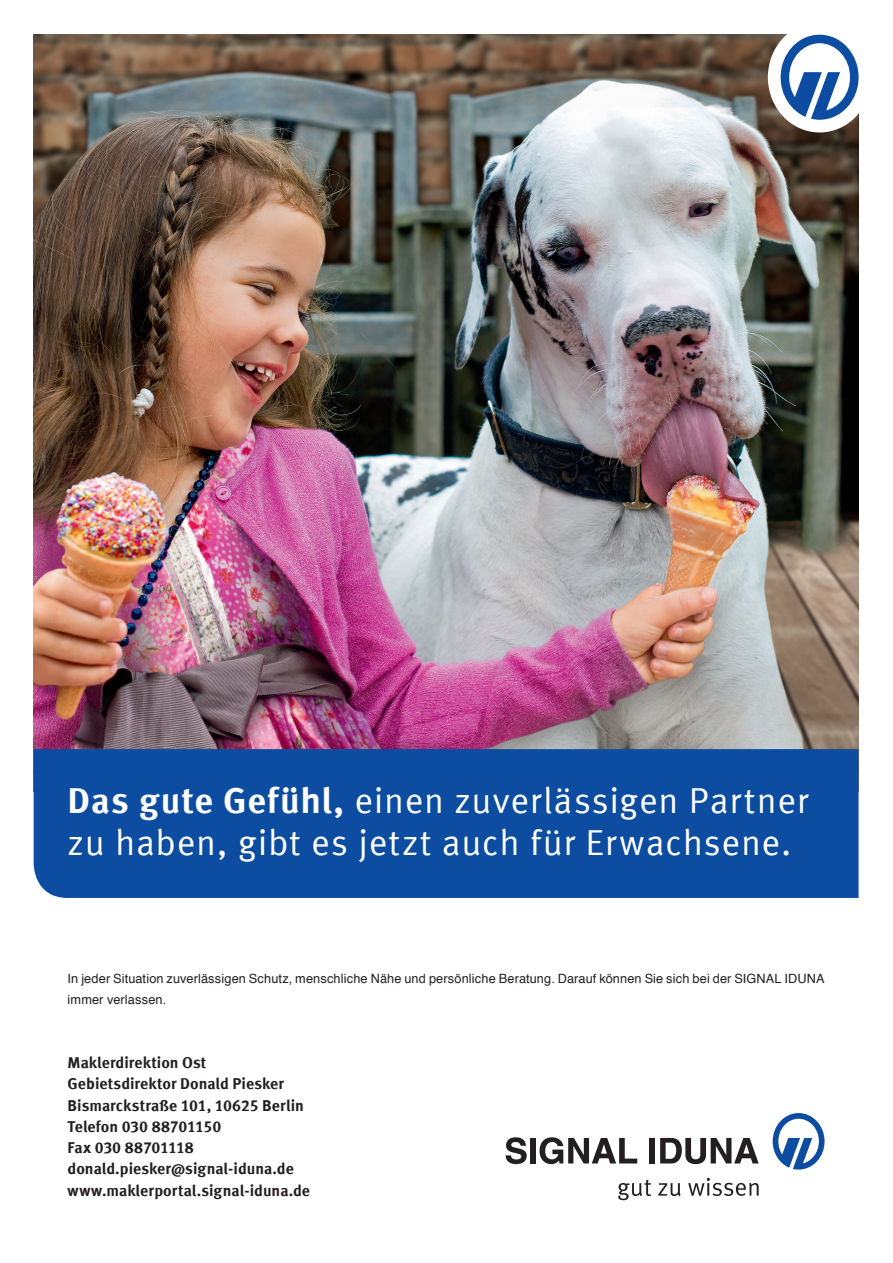
<style>
.page{position:relative;width:893px;height:1263px;background:#fff}
.page>*{position:absolute;margin:0;border:0;box-sizing:border-box;transform-origin:0 0}
.t1{font:36px/42.5px "Meta Offc Pro Norm";letter-spacing:.02em;color:#fff}
.t2{font:700 15.75px/21.3px "Meta Offc Pro";color:#231f20}
.t3{font:12.75px/21.3px "Helvetica";letter-spacing:.01em;color:#231f20}
.s1{font-family:"Meta Offc Pro";font-weight:700}
</style>
<div class="page">
<img style="left:34px;top:35px;width:825px;height:714px">
<div style="left:768px;top:22px;width:103px;height:110px;background:#fff;border-radius:50%"></div>
<svg style="left:781px;top:35px;width:78px;height:85px"></svg>
<div style="left:850px;top:1px;width:43px;height:42px;background:#fff"></div>
<svg style="left:506px;top:1137px;width:21px;height:27px"></svg>
<div style="left:530px;top:1138px;width:6px;height:25px;background:#231f20"></div>
<svg style="left:539px;top:1137px;width:98px;height:27px"></svg>
<div style="left:649px;top:1138px;width:6px;height:25px;background:#231f20"></div>
<svg style="left:660px;top:1138px;width:99px;height:26px"></svg>
<svg style="left:618px;top:1180px;width:33px;height:20px"></svg>
<svg style="left:658px;top:1183px;width:23px;height:13px"></svg>
<svg style="left:688px;top:1178px;width:71px;height:18px"></svg>
<svg style="left:773px;top:1113px;width:51px;height:56px"></svg>
<div style="left:34px;top:749px;width:825px;height:149px;background:#0d4da1"></div>
<h1 class="t1" style="left:68px;top:777px;width:742px"><span class="s1">Das gute Gefühl,</span> einen zuverlässigen Partner zu haben, gibt es jetzt auch für Erwachsene.</h1>
<p class="t3" style="left:68px;top:968px;width:758px">In jeder Situation zuverlässigen Schutz, menschliche Nähe und persönliche Beratung. Darauf können Sie sich bei der SIGNAL IDUNA immer verlassen.</p>
<p class="t2" style="left:68px;top:1051px;width:244px">Maklerdirektion Ost<br>Gebietsdirektor Donald Piesker<br>Bismarckstraße 101, 10625 Berlin<br>Telefon 030 88701150<br>Fax 030 88701118 donald.piesker@signal-iduna.de www.maklerportal.signal-iduna.de</p>
</div>
